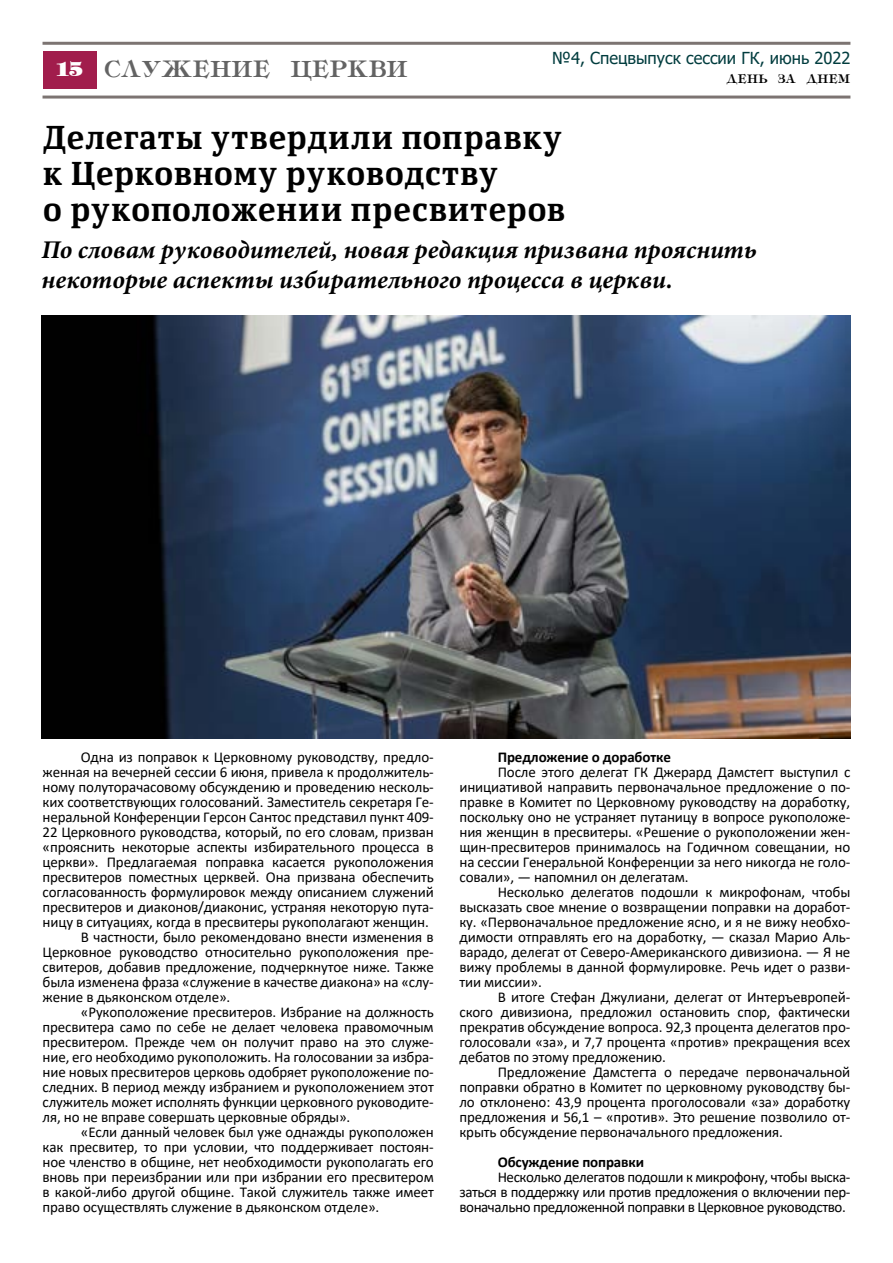
<style>
.page{position:relative;width:893px;height:1263px;background:#fff}
.page>*{position:absolute;margin:0;border:0;box-sizing:border-box;transform-origin:0 0}
.t1{font:700 33px/36px "Yefimov Serif";letter-spacing:.035em;color:#000;scale:.92 1}
.t2{font:28.5px "Tiffany";color:#636363}
.t3{font:italic 700 25.5px/30.6px "Minion Pro";color:#000}
.t4{font:800 24px "Tiff";color:#fff}
.t5{font:16.5px "Tahoma";color:#003c3e}
.t6{font:15px/15px "Calibri";letter-spacing:-.01em;color:#000;text-align:justify}
.t7{font:700 15px "Calibri";letter-spacing:-.01em;color:#000}
.t8{font:15px "Tiffany";color:#000}
</style>
<div class="page">
<hr style="left:43px;top:42px;width:807px;height:3px;background:#7c7472">
<hr style="left:43px;top:96px;width:807px;height:3px;background:#7c7472">
<div style="left:43px;top:51px;width:53px;height:38px;background:#a11d4c"></div>
<img style="left:42px;top:315px;width:808px;height:423px">
<h3 class="t4" style="left:57px;top:57px;width:28px">15</h3>
<h2 class="t2" style="left:105px;top:55px;width:305px">служение церкви</h2>
<p class="t5" style="left:552px;top:47px;width:300px">№4, Спецвыпуск сессии ГК, июнь 2022</p>
<p class="t8" style="left:727px;top:71px;width:125px">ДЕНЬ ЗА ДНЕМ</p>
<h1 class="t1" style="left:43px;top:119px;width:568px">Делегаты утвердили поправку к Церковному руководству<br>о рукоположении пресвитеров</h1>
<h3 class="t3" style="left:42px;top:234px;width:717px">По словам руководителей, новая редакция призвана прояснить некоторые аспекты избирательного процесса в церкви.</h3>
<p class="t6" style="left:81px;top:749px;width:354px">Одна из поправок к Церковному руководству, предло-</p>
<p class="t6" style="left:43px;top:764px;width:393px">женная на вечерней сессии 6 июня, привела к продолжитель-</p>
<p class="t6" style="left:43px;top:779px;width:393px">ному полуторачасовому обсуждению и проведению несколь-</p>
<p class="t6" style="left:43px;top:794px;width:393px">ких соответствующих голосований. Заместитель секретаря Ге-</p>
<p class="t6" style="left:43px;top:809px;width:393px">неральной Конференции Герсон Сантос представил пункт 409-</p>
<p class="t6" style="left:43px;top:824px;width:393px">22 Церковного руководства, который, по его словам, призван</p>
<p class="t6" style="left:43px;top:839px;width:393px">«прояснить некоторые аспекты избирательного процесса в</p>
<p class="t6" style="left:43px;top:854px;width:393px">церкви». Предлагаемая поправка касается рукоположения</p>
<p class="t6" style="left:43px;top:869px;width:393px">пресвитеров поместных церквей. Она призвана обеспечить</p>
<p class="t6" style="left:43px;top:884px;width:393px">согласованность формулировок между описанием служений</p>
<p class="t6" style="left:43px;top:899px;width:393px">пресвитеров и диаконов/диаконис, устраняя некоторую пута-</p>
<p class="t6" style="left:43px;top:914px;width:388px">ницу в ситуациях, когда в пресвитеры рукополагают женщин.</p>
<p class="t6" style="left:81px;top:929px;width:354px">В частности, было рекомендовано внести изменения в</p>
<p class="t6" style="left:43px;top:944px;width:393px">Церковное руководство относительно рукоположения пре-</p>
<p class="t6" style="left:43px;top:959px;width:393px">свитеров, добавив предложение, подчеркнутое ниже. Также</p>
<p class="t6" style="left:43px;top:974px;width:393px">была изменена фраза «служение в качестве диакона» на «слу-</p>
<p class="t6" style="left:43px;top:989px;width:189px">жение в дьяконском отделе».</p>
<p class="t6" style="left:81px;top:1004px;width:354px">«Рукоположение пресвитеров. Избрание на должность</p>
<p class="t6" style="left:43px;top:1019px;width:393px">пресвитера само по себе не делает человека правомочным</p>
<p class="t6" style="left:43px;top:1034px;width:393px">пресвитером. Прежде чем он получит право на это служе-</p>
<p class="t6" style="left:43px;top:1049px;width:393px">ние, его необходимо рукоположить. На голосовании за избра-</p>
<p class="t6" style="left:43px;top:1064px;width:393px">ние новых пресвитеров церковь одобряет рукоположение по-</p>
<p class="t6" style="left:43px;top:1079px;width:393px">следних. В период между избранием и рукоположением этот</p>
<p class="t6" style="left:43px;top:1094px;width:393px">служитель может исполнять функции церковного руководите-</p>
<p class="t6" style="left:43px;top:1109px;width:309px">ля, но не вправе совершать церковные обряды».</p>
<p class="t6" style="left:81px;top:1124px;width:354px">«Если данный человек был уже однажды рукоположен</p>
<p class="t6" style="left:43px;top:1139px;width:393px">как пресвитер, то при условии, что поддерживает постоян-</p>
<p class="t6" style="left:43px;top:1154px;width:393px">ное членство в общине, нет необходимости рукополагать его</p>
<p class="t6" style="left:43px;top:1169px;width:393px">вновь при переизбрании или при избрании его пресвитером</p>
<p class="t6" style="left:43px;top:1184px;width:393px">в какой-либо другой общине. Такой служитель также имеет</p>
<p class="t6" style="left:43px;top:1199px;width:338px">право осуществлять служение в дьяконском отделе».</p>
<p class="t7" style="left:498px;top:746px;width:175px">Предложение о доработке</p>
<p class="t6" style="left:459px;top:764px;width:392px;text-indent:38px">После этого делегат ГК Джерард Дамстегт выступил с инициативой направить первоначальное предложение о по&shy;правке в Комитет по Церковному руководству на доработку, поскольку оно не устраняет путаницу в вопросе рукоположе&shy;ния женщин в пресвитеры. «Решение о рукоположении жен&shy;щин-пресвитеров принималось на Годичном совещании, но на сессии Генеральной Конференции за него никогда не голо&shy;совали», — напомнил он делегатам.</p>
<p class="t6" style="left:459px;top:884px;width:392px;text-indent:38px">Несколько делегатов подошли к микрофонам, чтобы высказать свое мнение о возвращении поправки на доработ&shy;ку. «Первоначальное предложение ясно, и я не вижу необхо&shy;димости отправлять его на доработку, — сказал Марио Аль&shy;варадо, делегат от Северо-Американского дивизиона. — Я не вижу проблемы в данной формулировке. Речь идет о разви&shy;тии миссии».</p>
<p class="t6" style="left:459px;top:989px;width:392px;text-indent:38px">В итоге Стефан Джулиани, делегат от Интеръевропей&shy;ского дивизиона, предложил остановить спор, фактически прекратив обсуждение вопроса. 92,3 процента делегатов про&shy;голосовали «за», и 7,7 процента «против» прекращения всех дебатов по этому предложению.</p>
<p class="t6" style="left:459px;top:1064px;width:392px;text-indent:38px">Предложение Дамстегта о передаче первоначальной поправки обратно в Комитет по церковному руководству бы&shy;ло отклонено: 43,9 процента проголосовали «за» доработку предложения и 56,1 – «против». Это решение позволило от&shy;крыть обсуждение первоначального предложения.</p>
<p class="t7" style="left:498px;top:1151px;width:148px">Обсуждение поправки</p>
<p class="t6" style="left:459px;top:1169px;width:392px;text-indent:38px">Несколько делегатов подошли к микрофону, чтобы выска&shy;заться в поддержку или против предложения о включении пер&shy;воначально предложенной поправки в Церковное руководство.</p>
</div>
